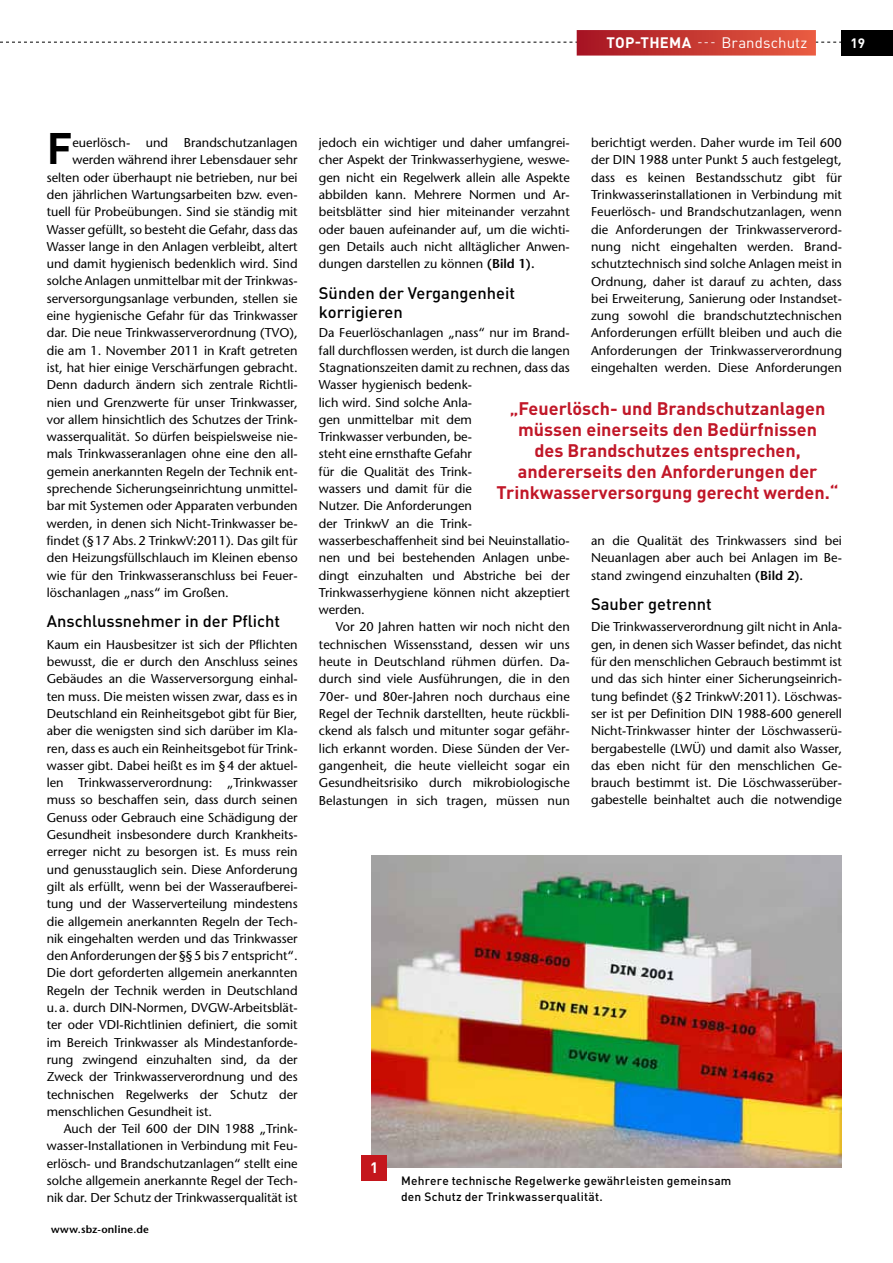
<style>
.page{position:relative;width:893px;height:1263px;background:#fff}
.page>*{position:absolute;margin:0;border:0;box-sizing:border-box;transform-origin:0 0}
.t1{font:700 43.5px "DIN Pro";color:#000}
.t2{font:700 18px/21px "DIN Pro";color:#c11728;text-align:center}
.t3{font:500 16.5px/19.5px "DIN Pro";color:#000}
.t4{font:15px "DIN Pro";letter-spacing:.01em;color:#fff}
.t5{font:700 15px "DIN Pro";color:#fff}
.t6{font:700 13.5px "DIN Pro";color:#fff}
.t7{font:500 12.75px/17.2px "Stone Sans Std";color:#000;text-align:justify}
.t8{font:500 12px/15.8px "DIN Pro";letter-spacing:.015em;color:#000}
.t9{font:600 10.5px "Stone Sans Std";letter-spacing:.02em;color:#000}
.s1{font-weight:700}
.s2{font-size:12px}
.s3{font-weight:600}
</style>
<div class="page">
<div style="left:842px;top:30px;width:51px;height:25px;background:#000"></div>
<svg style="left:0;top:42px;width:842px;height:1px"></svg>
<div style="left:577px;top:30px;width:239px;height:26px;background:linear-gradient(to right,#a51523,#e95d41)"></div>
<img style="left:372px;top:855px;width:470px;height:313px">
<div style="left:361px;top:1155px;width:26px;height:25px;background:#c4161c"></div>
<p class="t4" style="left:606px;top:32px;width:202px"><span class="s1">Top-Thema</span> <span class="s2">---</span> Brandschutz</p>
<p class="t6" style="left:850px;top:34px;width:16px">19</p>
<h1 class="t1" style="left:47px;top:119px;width:27px">F</h1>
<p class="t7" style="left:72px;top:134px;width:227px">euerlösch- und Brandschutzanlagen</p>
<p class="t7" style="left:72px;top:151px;width:227px">werden während ihrer Lebensdauer sehr</p>
<p class="t7" style="left:47px;top:169px;width:252px">selten oder überhaupt nie betrieben, nur bei</p>
<p class="t7" style="left:47px;top:186px;width:252px">den jährlichen Wartungsarbeiten bzw. even-</p>
<p class="t7" style="left:47px;top:203px;width:252px">tuell für Probeübungen. Sind sie ständig mit</p>
<p class="t7" style="left:47px;top:220px;width:252px">Wasser gefüllt, so besteht die Gefahr, dass das</p>
<p class="t7" style="left:47px;top:238px;width:252px">Wasser lange in den Anlagen verbleibt, altert</p>
<p class="t7" style="left:47px;top:255px;width:252px">und damit hygienisch bedenklich wird. Sind</p>
<p class="t7" style="left:47px;top:272px;width:252px">solche Anlagen unmittelbar mit der Trinkwas-</p>
<p class="t7" style="left:47px;top:290px;width:252px">serversorgungsanlage verbunden, stellen sie</p>
<p class="t7" style="left:47px;top:307px;width:252px">eine hygienische Gefahr für das Trinkwasser</p>
<p class="t7" style="left:47px;top:324px;width:252px">dar. Die neue Trinkwasserverordnung (TVO),</p>
<p class="t7" style="left:47px;top:342px;width:252px">die am 1. November 2011 in Kraft getreten</p>
<p class="t7" style="left:47px;top:359px;width:252px">ist, hat hier einige Verschärfungen gebracht.</p>
<p class="t7" style="left:47px;top:376px;width:251px">Denn dadurch ändern sich zentrale Richtli-</p>
<p class="t7" style="left:47px;top:393px;width:252px">nien und Grenzwerte für unser Trinkwasser,</p>
<p class="t7" style="left:47px;top:411px;width:252px">vor allem hinsichtlich des Schutzes der Trink-</p>
<p class="t7" style="left:47px;top:428px;width:252px">wasserqualität. So dürfen beispielsweise nie-</p>
<p class="t7" style="left:47px;top:445px;width:252px">mals Trinkwasseranlagen ohne eine den all-</p>
<p class="t7" style="left:47px;top:463px;width:252px">gemein anerkannten Regeln der Technik ent-</p>
<p class="t7" style="left:47px;top:480px;width:252px">sprechende Sicherungseinrichtung unmittel-</p>
<p class="t7" style="left:47px;top:497px;width:252px">bar mit Systemen oder Apparaten verbunden</p>
<p class="t7" style="left:47px;top:515px;width:252px">werden, in denen sich Nicht-Trinkwasser be-</p>
<p class="t7" style="left:47px;top:532px;width:252px">findet (§17 Abs.2 TrinkwV:2011). Das gilt für</p>
<p class="t7" style="left:47px;top:549px;width:252px">den Heizungsfüllschlauch im Kleinen ebenso</p>
<p class="t7" style="left:47px;top:566px;width:252px">wie für den Trinkwasseranschluss bei Feuer-</p>
<p class="t7" style="left:47px;top:584px;width:184px">löschanlagen „nass“ im Großen.</p>
<p class="t3" style="left:47px;top:611px;width:235px">Anschlussnehmer in der Pflicht</p>
<p class="t7" style="left:47px;top:636px;width:252px">Kaum ein Hausbesitzer ist sich der Pflichten bewusst, die er durch den Anschluss seines Gebäudes an die Wasserversorgung einhal&shy;ten muss. Die meisten wissen zwar, dass es in Deutschland ein Reinheitsgebot gibt für Bier, aber die wenigsten sind sich darüber im Kla&shy;ren, dass es auch ein Reinheitsgebot für Trink&shy;wasser gibt. Dabei heißt es im §4 der aktuel&shy;len Trinkwasserverordnung: „Trinkwasser muss so beschaffen sein, dass durch seinen Genuss oder Gebrauch eine Schädigung der Gesundheit insbesondere durch Krankheits&shy;erreger nicht zu besorgen ist. Es muss rein und genusstauglich sein. Diese Anforderung gilt als erfüllt, wenn bei der Wasseraufberei&shy;tung und der Wasserverteilung mindestens die allgemein anerkannten Regeln der Tech&shy;nik eingehalten werden und das Trinkwasser den Anforderungen der §§5 bis 7 entspricht“.<br>Die dort geforderten allgemein anerkannten Regeln der Technik werden in Deutschland u.a. durch DIN-Normen, DVGW-Arbeitsblät&shy;ter oder VDI-Richtlinien definiert, die somit im Bereich Trinkwasser als Mindestanforde&shy;rung zwingend einzuhalten sind, da der Zweck der Trinkwasserverordnung und des technischen Regelwerks der Schutz der menschlichen Gesundheit ist.</p>
<p class="t7" style="left:47px;top:1120px;width:252px;text-indent:17px">Auch der Teil 600 der DIN 1988 „Trink&shy;wasser-Installationen in Verbindung mit Feu&shy;erlösch- und Brandschutzanlagen“ stellt eine solche allgemein anerkannte Regel der Tech&shy;nik dar. Der Schutz der Trinkwasserqualität ist</p>
<p class="t9" style="left:51px;top:1223px;width:99px">www.sbz-online.de</p>
<p class="t7" style="left:591px;top:134px;width:252px">berichtigt werden. Daher wurde im Teil 600 der DIN 1988 unter Punkt 5 auch festgelegt, dass es keinen Bestandsschutz gibt für Trinkwasserinstallationen in Verbindung mit Feuerlösch- und Brandschutzanlagen, wenn die Anforderungen der Trinkwasserverord&shy;nung nicht eingehalten werden. Brand&shy;schutztechnisch sind solche Anlagen meist in Ordnung, daher ist darauf zu achten, dass bei Erweiterung, Sanierung oder Instandset&shy;zung sowohl die brandschutztechnischen Anforderungen erfüllt bleiben und auch die Anforderungen der Trinkwasserverordnung eingehalten werden. Diese Anforderungen</p>
<p class="t7" style="left:319px;top:134px;width:252px">jedoch ein wichtiger und daher umfangrei&shy;cher Aspekt der Trinkwasserhygiene, weswe&shy;gen nicht ein Regelwerk allein alle Aspekte abbilden kann. Mehrere Normen und Ar&shy;beitsblätter sind hier miteinander verzahnt oder bauen aufeinander auf, um die wichti&shy;gen Details auch nicht alltäglicher Anwen&shy;dungen darstellen zu können <span class="s3">(Bild 1).</span></p>
<p class="t3" style="left:319px;top:282px;width:198px">Sünden der Vergangenheit korrigieren</p>
<p class="t7" style="left:319px;top:324px;width:252px;text-align:left">Da Feuerlöschanlagen „nass“ nur im Brand&shy;fall durchflossen werden, ist durch die langen<br>Stagnationszeiten damit zu rechnen, dass das<br>Wasser hygienisch bedenk-<br>lich wird. Sind solche Anla-<br>gen unmittelbar mit dem<br>Trinkwasser verbunden, be-<br>steht eine ernsthafte Gefahr<br>für die Qualität des Trink-<br>wassers und damit für die<br>Nutzer. Die Anforderungen<br>der TrinkwV an die Trink&shy;wasserbeschaffenheit sind bei Neuinstallatio&shy;nen und bei bestehenden Anlagen unbe&shy;dingt einzuhalten und Abstriche bei der<br>Trinkwasserhygiene können nicht akzeptiert werden.</p>
<p class="t7" style="left:319px;top:618px;width:252px;text-indent:17px">Vor 20 Jahren hatten wir noch nicht den technischen Wissensstand, dessen wir uns heute in Deutschland rühmen dürfen. Da&shy;durch sind viele Ausführungen, die in den 70er- und 80er-Jahren noch durchaus eine Regel der Technik darstellten, heute rückbli&shy;ckend als falsch und mitunter sogar gefähr&shy;lich erkannt worden. Diese Sünden der Ver&shy;gangenheit, die heute vielleicht sogar ein Gesundheitsrisiko durch mikrobiologische Belastungen in sich tragen, müssen nun</p>
<h2 class="t2" style="left:497px;top:397px;width:343px">„Feuerlösch- und Brandschutzanlagen müssen einerseits den Bedürfnissen<br>des Brandschutzes entsprechen, andererseits den Anforderungen der Trinkwasserversorgung gerecht werden.“</h2>
<p class="t7" style="left:591px;top:532px;width:252px">an die Qualität des Trinkwassers sind bei Neuanlagen aber auch bei Anlagen im Be&shy;stand zwingend einzuhalten <span class="s3">(Bild 2).</span></p>
<p class="t3" style="left:591px;top:594px;width:122px">Sauber getrennt</p>
<p class="t7" style="left:591px;top:618px;width:252px">Die Trinkwasserverordnung gilt nicht in Anla&shy;gen, in denen sich Wasser befindet, das nicht für den menschlichen Gebrauch bestimmt ist und das sich hinter einer Sicherungseinrich&shy;tung befindet (§2 TrinkwV:2011). Löschwas&shy;ser ist per Definition DIN 1988-600 generell Nicht-Trinkwasser hinter der Löschwasserü&shy;bergabestelle (LWÜ) und damit also Wasser, das eben nicht für den menschlichen Ge&shy;brauch bestimmt ist. Die Löschwasserüber&shy;gabestelle beinhaltet auch die notwendige</p>
<p class="t5" style="left:370px;top:1158px;width:10px">1</p>
<p class="t8" style="left:401px;top:1172px;width:332px">Mehrere technische Regelwerke gewährleisten gemeinsam den Schutz der Trinkwasserqualität.</p>
</div>
